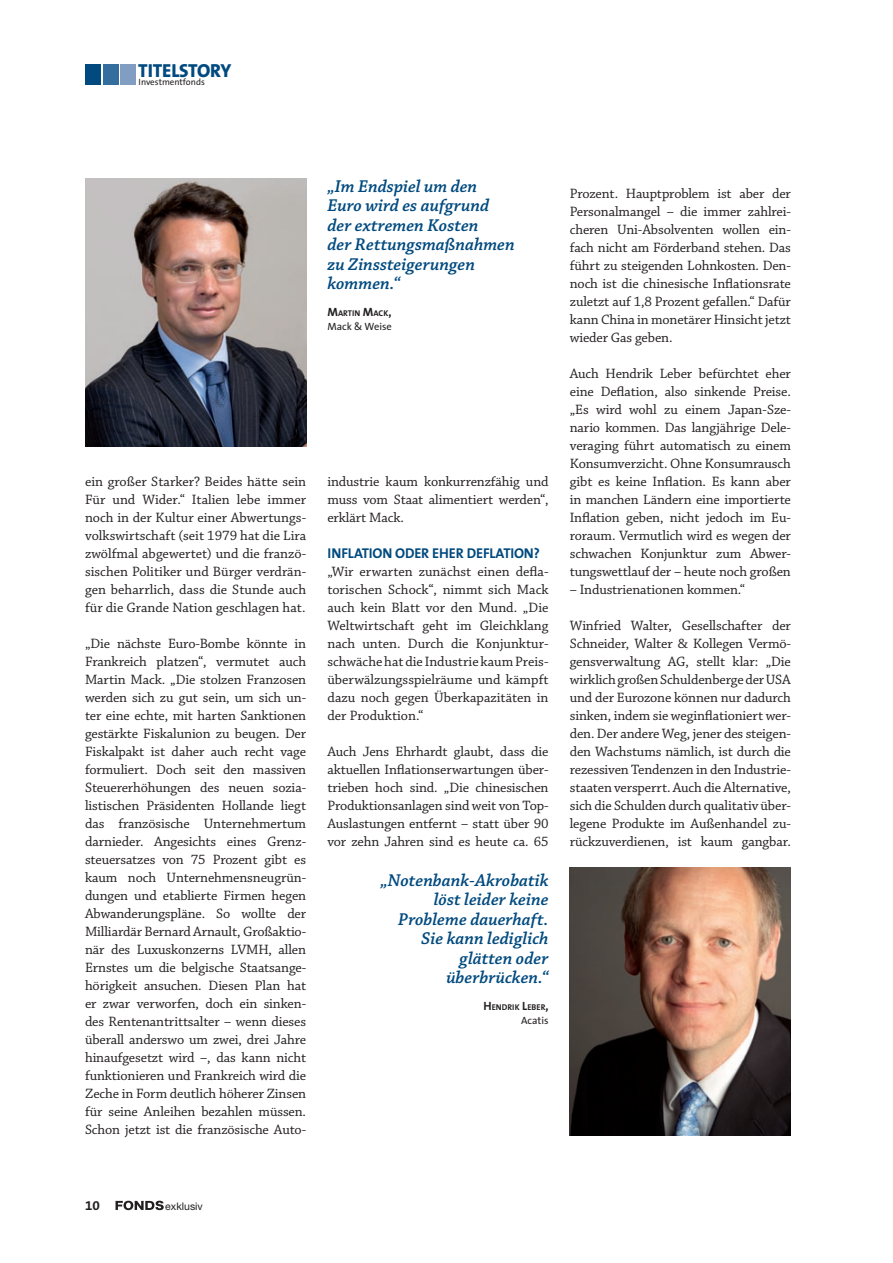
<style>
.page{position:relative;width:893px;height:1263px;background:#fff}
.page>*{position:absolute;margin:0;border:0;box-sizing:border-box;transform-origin:0 0}
.t1{font:800 18.9px "The Sans";letter-spacing:-.01em;color:#004a7f}
.t2{font:italic 600 18px/19.5px "Chaparral Pro";color:#004a7f}
.t3{font:14.25px/18px "Chaparral Pro";letter-spacing:-.01em;color:#231f20;text-align:justify}
.t4{font:700 14.25px "The Sans";letter-spacing:-.01em;color:#004a7f}
.t5{font:12.9px "The Sans Bold Expert";color:#231f20;scale:1.04 1}
.t6{font:10.5px "The Sans";color:#231f20}
.t7{font:10.5px "Helvetica Neue";color:#231f20}
.t8{font:9px "The Sans";color:#231f20}
.t9{font:700 8.4px "The Sans";color:#231f20}
.s1{font-size:12px}
</style>
<div class="page">
<svg style="left:115px;top:1201px;width:49px;height:9px"></svg>
<div style="left:85px;top:65px;width:16px;height:20px;background:#004a7f"></div>
<div style="left:103px;top:65px;width:15px;height:20px;background:#346e9f"></div>
<div style="left:121px;top:65px;width:15px;height:20px;background:#819ec2"></div>
<img style="left:85px;top:179px;width:221px;height:267px">
<img style="left:570px;top:867px;width:221px;height:268px">
<h1 class="t1" style="left:138px;top:55px;width:95px">TITELSTORY</h1>
<p class="t8" style="left:139px;top:75px;width:68px">Investmentfonds</p>
<p class="t3" style="left:85px;top:473px;width:223px">ein großer Starker? Beides hätte sein Für und Wider.“ Italien lebe immer noch in der Kultur einer Abwertungs&shy;volkswirtschaft (seit 1979 hat die Lira zwölfmal abgewertet) und die franzö&shy;sischen Politiker und Bürger verdrän&shy;gen beharrlich, dass die Stunde auch für die Grande Nation geschlagen hat.</p>
<p class="t3" style="left:85px;top:635px;width:223px">„Die nächste Euro-Bombe könnte in Frankreich platzen“, vermutet auch Martin Mack. „Die stolzen Franzosen werden sich zu gut sein, um sich un&shy;ter eine echte, mit harten Sanktionen gestärkte Fiskalunion zu beugen. Der Fiskalpakt ist daher auch recht vage formuliert. Doch seit den massiven Steuererhöhungen des neuen sozia&shy;listischen Präsidenten Hollande liegt das französische Unternehmertum darnieder. Angesichts eines Grenz&shy;steuersatzes von 75 Prozent gibt es kaum noch Unternehmensneugrün&shy;dungen und etablierte Firmen hegen Abwanderungspläne. So wollte der Milliardär Bernard Arnault, Großaktio&shy;när des Luxuskonzerns LVMH, allen Ernstes um die belgische Staatsange&shy;hörigkeit ansuchen. Diesen Plan hat er zwar verworfen, doch ein sinken&shy;des Rentenantrittsalter – wenn dieses überall anderswo um zwei, drei Jahre hinaufgesetzt wird –, das kann nicht funktionieren und Frankreich wird die Zeche in Form deutlich höherer Zinsen für seine Anleihen bezahlen müssen.<br>Schon jetzt ist die französische Auto-</p>
<p class="t2" style="left:327px;top:177px;width:189px">„Im Endspiel um den<br>Euro wird es aufgrund der extremen Kosten<br>der Rettungsmaßnahmen zu Zinssteigerungen kommen.“</p>
<p class="t9" style="left:327px;top:307px;width:66px"><span class="s1">M</span>ARTIN <span class="s1">M</span>ACK<span class="s1">,</span></p>
<p class="t6" style="left:327px;top:318px;width:66px">Mack &amp; Weise</p>
<p class="t3" style="left:327px;top:473px;width:223px">industrie kaum konkurrenzfähig und muss vom Staat alimentiert werden“, erklärt Mack.</p>
<p class="t4" style="left:327px;top:541px;width:214px">I NFLATION ODER EHER DEFLATION?</p>
<p class="t3" style="left:327px;top:563px;width:223px">„Wir erwarten zunächst einen defla&shy;torischen Schock“, nimmt sich Mack auch kein Blatt vor den Mund. „Die Weltwirtschaft geht im Gleichklang nach unten. Durch die Konjunktur&shy;schwäche hat die Industrie kaum Preis&shy;überwälzungsspielräume und kämpft dazu noch gegen Überkapazitäten in der Produktion.“</p>
<p class="t3" style="left:327px;top:743px;width:223px">Auch Jens Ehrhardt glaubt, dass die aktuellen Inflationserwartungen über&shy;trieben hoch sind. „Die chinesischen Produktionsanlagen sind weit von Top-Auslastungen entfernt – statt über 90 vor zehn Jahren sind es heute ca. 65</p>
<p class="t2" style="left:381px;top:871px;width:169px;text-align:right">„Notenbank-Akrobatik löst leider keine<br>Probleme dauerhaft.<br>Sie kann lediglich glätten oder überbrücken.“</p>
<p class="t9" style="left:483px;top:1000px;width:67px"><span class="s1">H</span> ENDRIK <span class="s1">L</span>EBER<span class="s1">,</span></p>
<p class="t6" style="left:521px;top:1011px;width:29px">Acatis</p>
<p class="t3" style="left:570px;top:185px;width:223px">Prozent. Hauptproblem ist aber der Personalmangel – die immer zahlrei&shy;cheren Uni-Absolventen wollen ein&shy;fach nicht am Förderband stehen. Das führt zu steigenden Lohnkosten. Den&shy;noch ist die chinesische Inflationsrate zuletzt auf 1,8 Prozent gefallen.“ Dafür kann China in monetärer Hinsicht jetzt wieder Gas geben.</p>
<p class="t3" style="left:570px;top:365px;width:223px">Auch Hendrik Leber befürchtet eher eine Deflation, also sinkende Preise. „Es wird wohl zu einem Japan-Sze&shy;nario kommen. Das langjährige Dele&shy;veraging führt automatisch zu einem Konsumverzicht. Ohne Konsumrausch gibt es keine Inflation. Es kann aber in manchen Ländern eine importierte Inflation geben, nicht jedoch im Eu&shy;roraum. Vermutlich wird es wegen der schwachen Konjunktur zum Abwer&shy;tungswettlauf der – heute noch großen</p>
<p class="t3" style="left:570px;top:581px;width:177px">– Industrienationen kommen.“</p>
<p class="t3" style="left:570px;top:617px;width:223px">Winfried Walter, Gesellschafter der Schneider, Walter &amp; Kollegen Vermö&shy;gensverwaltung AG, stellt klar: „Die wirklich großen Schuldenberge der USA und der Eurozone können nur dadurch sinken, indem sie weginflationiert wer&shy;den. Der andere Weg, jener des steigen&shy;den Wachstums nämlich, ist durch die rezessiven Tendenzen in den Industrie&shy;staaten versperrt. Auch die Alternative, sich die Schulden durch qualitativ über&shy;legene Produkte im Außenhandel zu&shy;rückzuverdienen, ist kaum gangbar.</p>
<p class="t5" style="left:85px;top:1195px;width:16px">10</p>
<p class="t7" style="left:165px;top:1200px;width:39px">exklusiv</p>
</div>
